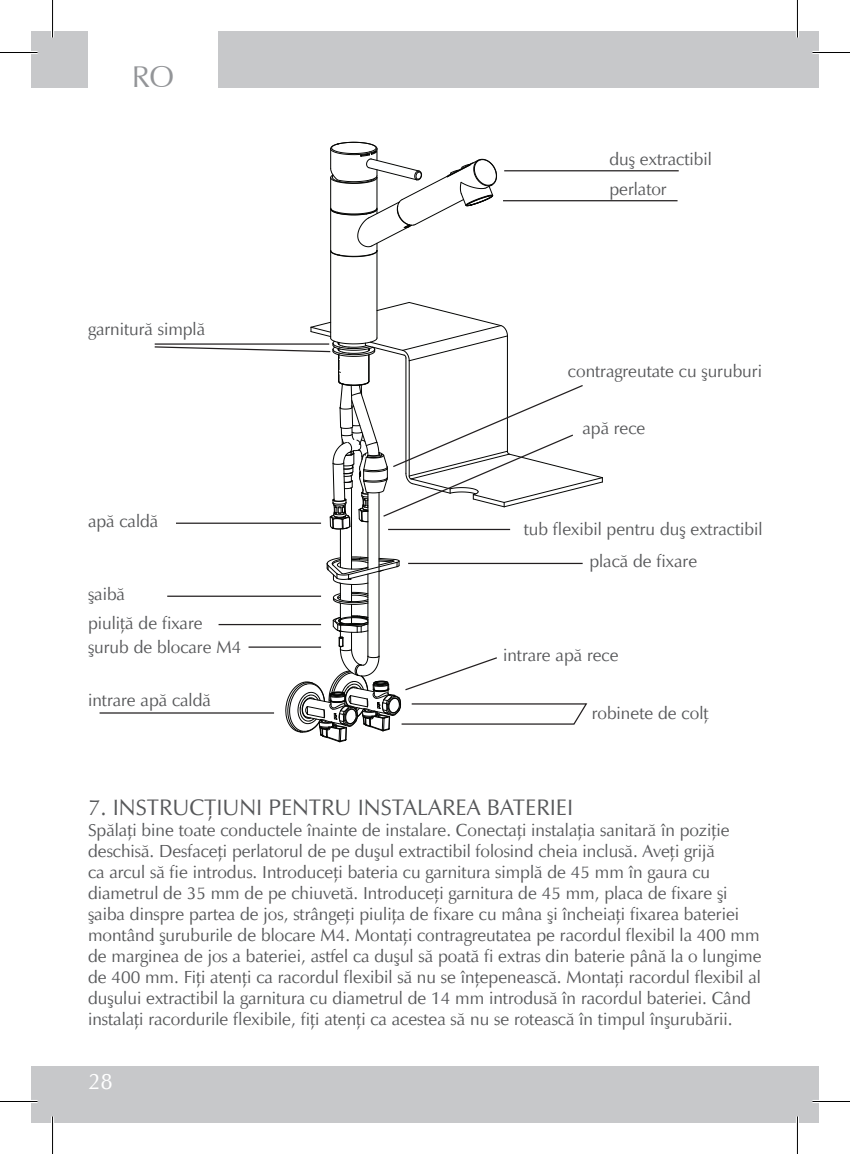
<style>
.page{position:relative;width:850px;height:1154px;background:#fff}
.page>*{position:absolute;margin:0;border:0;box-sizing:border-box;transform-origin:0 0}
.t1{font:30px "Zapf Humanist 601 BT";color:#939598}
.t2{font:22.5px "Zapf Humanist 601 TL";color:#57585a}
.t3{font:22.5px "Zapf Humanist 601 TL";color:#fff}
.t4{font:17.5px/21px "Zapf Humanist 601 TL";color:#57585a}
</style>
<div class="page">
<div style="left:31px;top:1066px;width:787px;height:57px;background:#c7c8ca"></div>
<div style="left:31px;top:31px;width:787px;height:57px;background:#c7c8ca"></div>
<div style="left:88px;top:31px;width:130px;height:59px;background:#fff"></div>
<hr style="left:330px;top:251px;width:1px;height:87px;background:#040503">
<hr style="left:340px;top:529px;width:1px;height:38px;background:#040503">
<hr style="left:351px;top:488px;width:1px;height:81px;background:#040503">
<hr style="left:367px;top:492px;width:1px;height:78px;background:#040503">
<hr style="left:376px;top:251px;width:1px;height:87px;background:#040503">
<hr style="left:378px;top:492px;width:1px;height:164px;background:#040503">
<svg style="left:330px;top:141px;width:167px;height:116px"></svg>
<hr style="left:504px;top:170px;width:174px;height:1px;background:#231f20">
<hr style="left:502px;top:200px;width:175px;height:1px;background:#231f20">
<hr style="left:167px;top:596px;width:154px;height:1px;background:#231f20">
<hr style="left:218px;top:624px;width:103px;height:1px;background:#231f20">
<hr style="left:248px;top:646px;width:73px;height:2px;background:#231f20">
<hr style="left:99px;top:712px;width:175px;height:2px;background:#231f20">
<svg style="left:285px;top:556px;width:303px;height:187px"></svg>
<hr style="left:408px;top:563px;width:174px;height:1px;background:#231f20">
<svg style="left:154px;top:301px;width:449px;height:229px"></svg>
<hr style="left:0;top:51px;width:38px;height:3px;background:#fff">
<hr style="left:812px;top:51px;width:37px;height:3px;background:#fff">
<hr style="left:0;top:1100px;width:38px;height:3px;background:#fff">
<hr style="left:812px;top:1100px;width:37px;height:3px;background:#fff">
<hr style="left:51px;top:0;width:3px;height:38px;background:#fff">
<hr style="left:51px;top:1116px;width:3px;height:38px;background:#fff">
<hr style="left:795px;top:0;width:3px;height:38px;background:#fff">
<hr style="left:795px;top:1116px;width:3px;height:38px;background:#fff">
<hr style="left:0;top:52px;width:38px;height:1px;background:#000">
<hr style="left:812px;top:52px;width:37px;height:1px;background:#000">
<hr style="left:0;top:1101px;width:38px;height:1px;background:#000">
<hr style="left:812px;top:1101px;width:37px;height:1px;background:#000">
<hr style="left:52px;top:0;width:1px;height:38px;background:#000">
<hr style="left:52px;top:1116px;width:1px;height:38px;background:#000">
<hr style="left:796px;top:0;width:1px;height:38px;background:#000">
<hr style="left:796px;top:1116px;width:1px;height:38px;background:#000">
<h1 class="t1" style="left:132px;top:59px;width:44px">RO</h1>
<p class="t4" style="left:88px;top:318px;width:119px">garnitură simplă</p>
<p class="t4" style="left:88px;top:510px;width:72px">apă caldă</p>
<p class="t4" style="left:88px;top:579px;width:116px;line-height:29.5px">şaibă<br>piuliţă de fixare</p>
<p class="t4" style="left:88px;top:636px;width:155px">şurub de blocare M4</p>
<p class="t4" style="left:88px;top:689px;width:124px">intrare apă caldă</p>
<p class="t4" style="left:609px;top:144px;width:104px;line-height:29.8px">duş extractibil perlator</p>
<p class="t4" style="left:567px;top:360px;width:195px">contragreutate cu şuruburi</p>
<p class="t4" style="left:582px;top:418px;width:64px">apă rece</p>
<p class="t4" style="left:523px;top:513px;width:240px;line-height:31.8px;text-align:center">tub flexibil pentru duş extractibil placă de fixare</p>
<p class="t4" style="left:503px;top:644px;width:117px">intrare apă rece</p>
<p class="t4" style="left:591px;top:702px;width:118px">robinete de colţ</p>
<p class="t2" style="left:88px;top:793px;width:486px">7. INSTRUCŢIUNI PENTRU INSTALAREA BATERIEI</p>
<p class="t4" style="left:88px;top:820px;width:674px">Spălaţi bine toate conductele înainte de instalare. Conectaţi instalaţia sanitară în poziţie deschisă. Desfaceţi perlatorul de pe duşul extractibil folosind cheia inclusă. Aveţi grijă<br>ca arcul să fie introdus. Introduceţi bateria cu garnitura simplă de 45 mm în gaura cu diametrul de 35 mm de pe chiuvetă. Introduceţi garnitura de 45 mm, placa de fixare şi şaiba dinspre partea de jos, strângeţi piuliţa de fixare cu mâna şi încheiaţi fixarea bateriei montând şuruburile de blocare M4. Montaţi contragreutatea pe racordul flexibil la 400 mm de marginea de jos a bateriei, astfel ca duşul să poată fi extras din baterie până la o lungime de 400 mm. Fiţi atenţi ca racordul flexibil să nu se înţepenească. Montați racordul flexibil al duşului extractibil la garnitura cu diametrul de 14 mm introdusă în racordul bateriei. Când instalaţi racordurile flexibile, fiţi atenţi ca acestea să nu se rotească în timpul înşurubării.</p>
<p class="t3" style="left:88px;top:1067px;width:26px">28</p>
</div>
